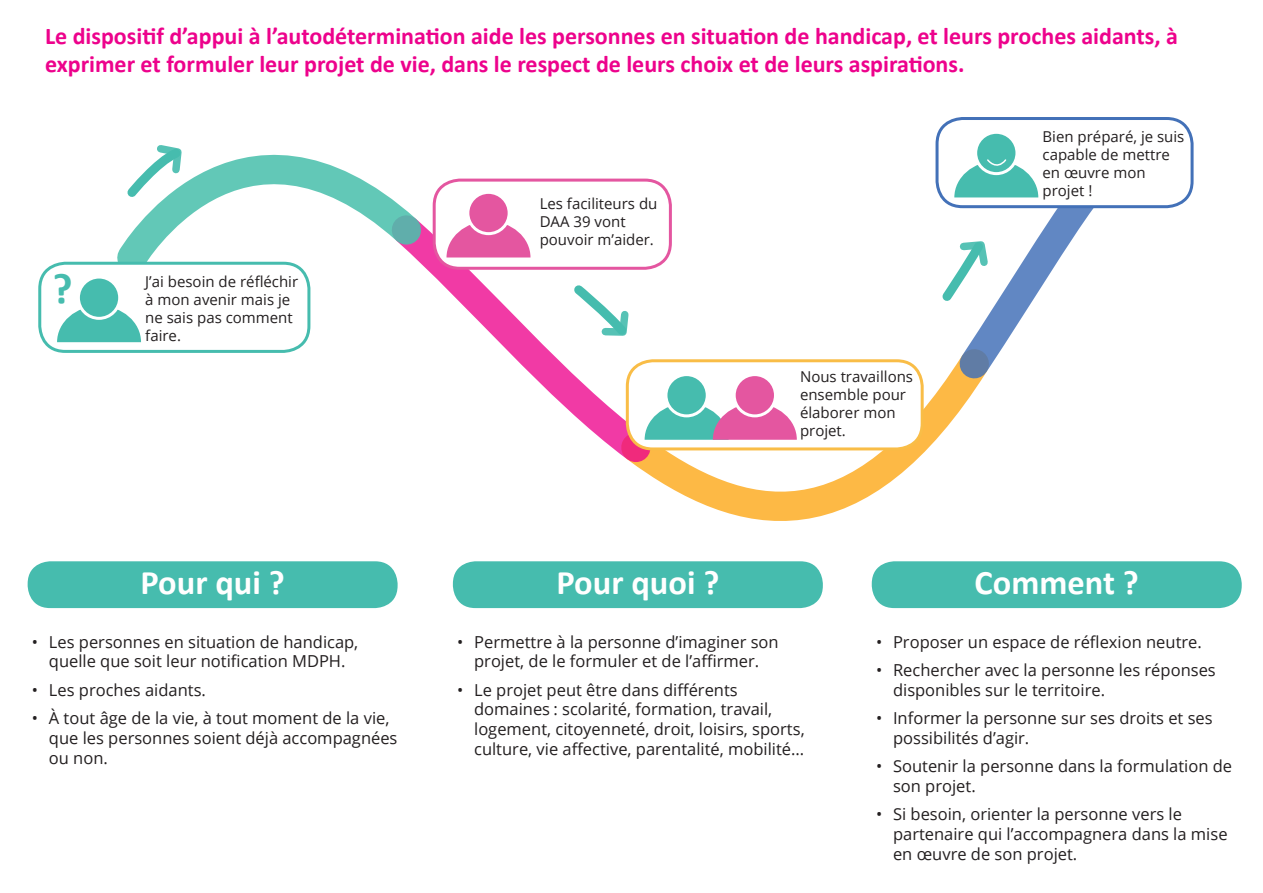
<style>
.page{position:relative;width:1263px;height:893px;background:#fff}
.page>*{position:absolute;margin:0;border:0;box-sizing:border-box;transform-origin:0 0}
.t1{font:700 43.5px "Calibri";color:#46bcae}
.t2{font:700 34.5px "Calibri";color:#fff}
.t3{font:700 24px/28.8px "Calibri";color:#ed028c}
.t4{font:16.5px/19.8px "Open Sans";color:#231f20}
.t5{font:15px/18px "Open Sans";color:#231f20}
</style>
<div class="page">
<svg style="left:631px;top:359px;width:352px;height:162px"></svg>
<svg style="left:421px;top:215px;width:229px;height:247px"></svg>
<svg style="left:960px;top:208px;width:208px;height:170px"></svg>
<div style="left:28px;top:561px;width:370px;height:47px;background:#46bcae;border-radius:22px"></div>
<div style="left:453px;top:561px;width:370px;height:47px;background:#46bcae;border-radius:22px"></div>
<div style="left:872px;top:561px;width:370px;height:47px;background:#46bcae;border-radius:22px"></div>
<div style="left:38px;top:262px;width:272px;height:91px;border:3px solid #46bcae;border-radius:26px"></div>
<svg style="left:57px;top:310px;width:84px;height:32px"></svg>
<div style="left:78px;top:277px;width:42px;height:41px;background:#46bcae;border-radius:50%"></div>
<div style="left:77px;top:276px;width:44px;height:44px;border:3px solid #fff;border-radius:50%"></div>
<svg style="left:117px;top:145px;width:304px;height:127px"></svg>
<div style="left:434px;top:180px;width:236px;height:88px;background:#fff;border-radius:26px"></div>
<div style="left:433px;top:179px;width:239px;height:91px;border:3px solid #e456a0;border-radius:26px"></div>
<svg style="left:446px;top:225px;width:84px;height:32px"></svg>
<div style="left:468px;top:192px;width:41px;height:42px;background:#e456a0;border-radius:50%"></div>
<div style="left:466px;top:191px;width:45px;height:44px;border:3px solid #fff;border-radius:50%"></div>
<div style="left:627px;top:361px;width:295px;height:88px;background:#fff;border-radius:26px"></div>
<div style="left:626px;top:359px;width:298px;height:91px;border:3px solid #f9bd47;border-radius:26px"></div>
<div style="left:666px;top:375px;width:41px;height:41px;background:#46bcae;border-radius:50%"></div>
<div style="left:664px;top:373px;width:45px;height:44px;border:3px solid #fff;border-radius:50%"></div>
<svg style="left:645px;top:403px;width:152px;height:37px"></svg>
<div style="left:734px;top:375px;width:41px;height:41px;background:#e456a0;border-radius:50%"></div>
<div style="left:733px;top:373px;width:44px;height:44px;border:3px solid #fff;border-radius:50%"></div>
<svg style="left:570px;top:281px;width:64px;height:62px"></svg>
<div style="left:935px;top:117px;width:258px;height:91px;border:3px solid #4371b8;border-radius:26px"></div>
<div style="left:976px;top:132px;width:41px;height:42px;background:#46bcae;border-radius:50%"></div>
<div style="left:974px;top:131px;width:44px;height:44px;border:3px solid #fff;border-radius:50%"></div>
<svg style="left:942px;top:234px;width:51px;height:71px"></svg>
<svg style="left:954px;top:158px;width:84px;height:39px"></svg>
<h3 class="t3" style="left:45px;top:21px;width:1134px">Le dispositif d’appui à l’autodétermination aide les personnes en situation de handicap, et leurs proches aidants, à exprimer et formuler leur projet de vie, dans le respect de leurs choix et de leurs aspirations.</h3>
<h1 class="t1" style="left:53px;top:257px;width:22px">?</h1>
<p class="t5" style="left:145px;top:272px;width:154px">J’ai besoin de réfléchir à mon avenir mais je ne sais pas comment faire.</p>
<p class="t5" style="left:540px;top:194px;width:119px">Les faciliteurs du<br>DAA 39 vont pouvoir m’aider.</p>
<p class="t5" style="left:800px;top:368px;width:115px">Nous travaillons ensemble pour élaborer mon projet.</p>
<p class="t5" style="left:1042px;top:127px;width:143px">Bien préparé, je suis capable de mettre en œuvre mon projet !</p>
<h2 class="t2" style="left:140px;top:558px;width:146px">Pour qui ?</h2>
<h2 class="t2" style="left:556px;top:558px;width:164px">Pour quoi ?</h2>
<h2 class="t2" style="left:974px;top:558px;width:166px">Comment ?</h2>
<p class="t4" style="left:457px;top:631px;width:323px;text-align:center">• Permettre à la personne d’imaginer son projet, de le formuler et de l’affirmer.</p>
<p class="t4" style="left:474px;top:679px;width:332px;text-indent:-17px">• Le projet peut être dans différents domaines : scolarité, formation, travail, logement, citoyenneté, droit, loisirs, sports, culture, vie affective, parentalité, mobilité...</p>
<p class="t4" style="left:876px;top:631px;width:327px">• Proposer un espace de réflexion neutre.</p>
<p class="t4" style="left:893px;top:659px;width:324px;text-indent:-17px">• Rechercher avec la personne les réponses disponibles sur le territoire.</p>
<p class="t4" style="left:893px;top:708px;width:321px;text-indent:-17px">• Informer la personne sur ses droits et ses possibilités d’agir.</p>
<p class="t4" style="left:893px;top:756px;width:341px;text-indent:-17px">• Soutenir la personne dans la formulation de son projet.</p>
<p class="t4" style="left:893px;top:804px;width:336px;text-indent:-17px">• Si besoin, orienter la personne vers le partenaire qui l’accompagnera dans la mise en œuvre de son projet.</p>
<p class="t4" style="left:32px;top:631px;width:328px;text-align:center">• Les personnes en situation de handicap, quelle que soit leur notification MDPH.</p>
<p class="t4" style="left:32px;top:679px;width:176px">• Les proches aidants.</p>
<p class="t4" style="left:49px;top:708px;width:350px;text-indent:-17px">• À tout âge de la vie, à tout moment de la vie, que les personnes soient déjà accompagnées ou non.</p>
</div>
